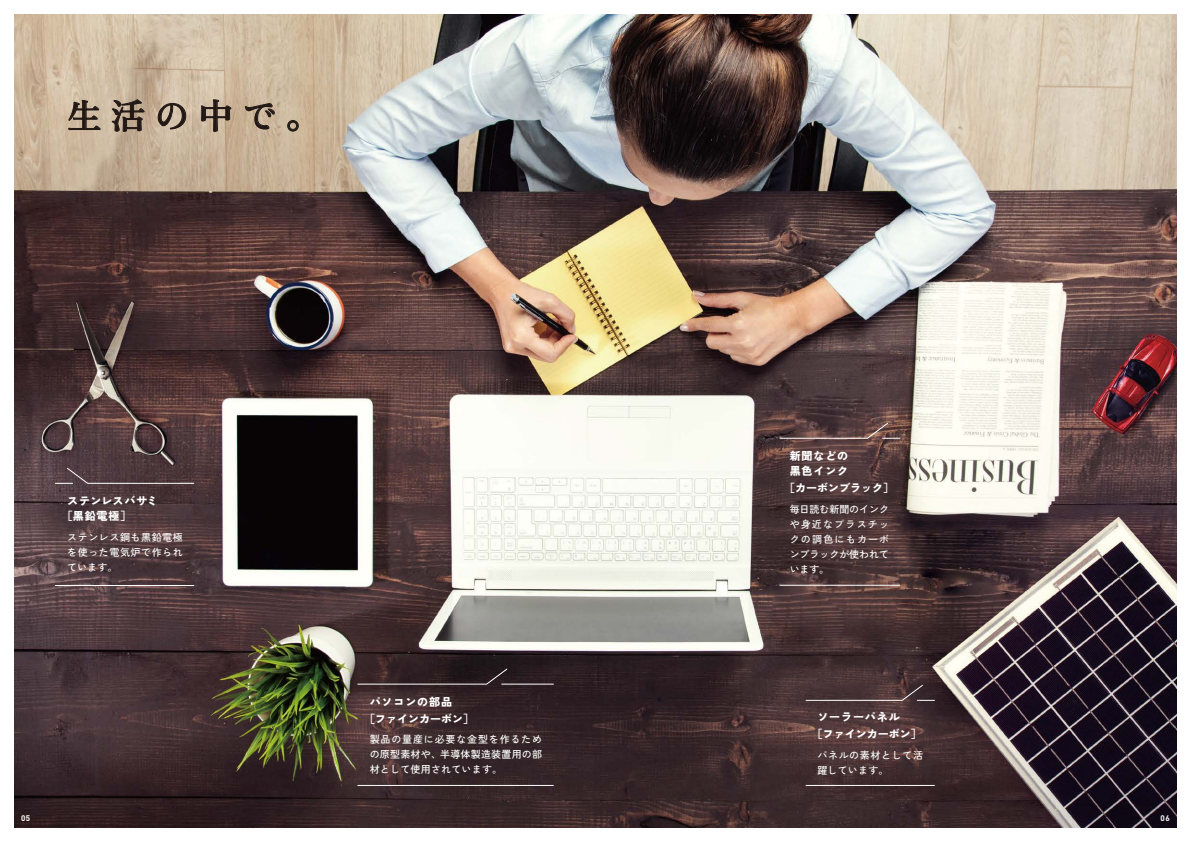
<style>
.page{position:relative;width:1191px;height:842px;background:#fff}
.page>*{position:absolute;margin:0;border:0;box-sizing:border-box;transform-origin:0 0}
.t1{font:600 35px "Zen Old Mincho";letter-spacing:.25em;color:#221815}
.t2{font:800 11px/17px "Zen K Gothic";color:#fff}
.t3{font:800 11px/15px "Zen K Gothic";letter-spacing:.08em;color:#fff}
.t4{font:500 10px/15px "Zen K Gothic";letter-spacing:.055em;color:#fff;text-align:justify}
.t5{font:700 8px "DIN";color:#fff}
</style>
<div class="page">
<img style="left:14px;top:14px;width:1162px;height:814px">
<svg style="left:68px;top:100px;width:32px;height:30px"></svg>
<svg style="left:112px;top:99px;width:32px;height:33px"></svg>
<svg style="left:158px;top:103px;width:28px;height:26px"></svg>
<svg style="left:201px;top:99px;width:30px;height:33px"></svg>
<svg style="left:245px;top:103px;width:30px;height:26px"></svg>
<svg style="left:287px;top:120px;width:11px;height:11px"></svg>
<hr style="left:780px;top:585px;width:119px;height:1px;background:#fff">
<svg style="left:779px;top:422px;width:120px;height:17px;background:#694f4d"></svg>
<hr style="left:358px;top:785px;width:195px;height:1px;background:#fff">
<svg style="left:357px;top:668px;width:150px;height:17px;background:#392b2e"></svg>
<hr style="left:502px;top:684px;width:51px;height:1px;background:#fff">
<hr style="left:806px;top:785px;width:128px;height:1px;background:#fff">
<svg style="left:805px;top:684px;width:129px;height:17px;background:#523f41"></svg>
<hr style="left:55px;top:585px;width:139px;height:1px;background:#fff">
<svg style="left:55px;top:467px;width:139px;height:17px;background:#59464a"></svg>
<h1 class="t1" style="left:67px;top:98px;width:255px">生活の中で。</h1>
<p class="t3" style="left:62px;top:493px;width:97px;text-indent:6px">ステンレスバサミ［黒鉛電極］</p>
<p class="t4" style="left:67px;top:530px;width:117px">ステンレス鋼も黒鉛電極を使った電気炉で作られています。</p>
<p class="t2" style="left:364px;top:693px;width:111px;text-indent:6px">パソコンの部品<br>［ファインカーボン］</p>
<p class="t4" style="left:370px;top:732px;width:174px">製品の量産に必要な金型を作るための原型素材や、半導体製造装置用の部材として使用されています。</p>
<p class="t3" style="left:789px;top:448px;width:60px">新聞などの黒色インク</p>
<p class="t2" style="left:784px;top:479px;width:111px">［カーボンブラック］</p>
<p class="t4" style="left:789px;top:501px;width:101px">毎日読む新聞のインクや身近なプラスチックの調色にもカーボンブラックが使われています。</p>
<p class="t2" style="left:812px;top:708px;width:111px;text-indent:6px">ソーラーパネル<br>［ファインカーボン］</p>
<p class="t4" style="left:817px;top:747px;width:107px">パネルの素材として活躍しています。</p>
<p class="t5" style="left:21px;top:813px;width:11px">05</p>
<p class="t5" style="left:1160px;top:813px;width:11px">06</p>
</div>
